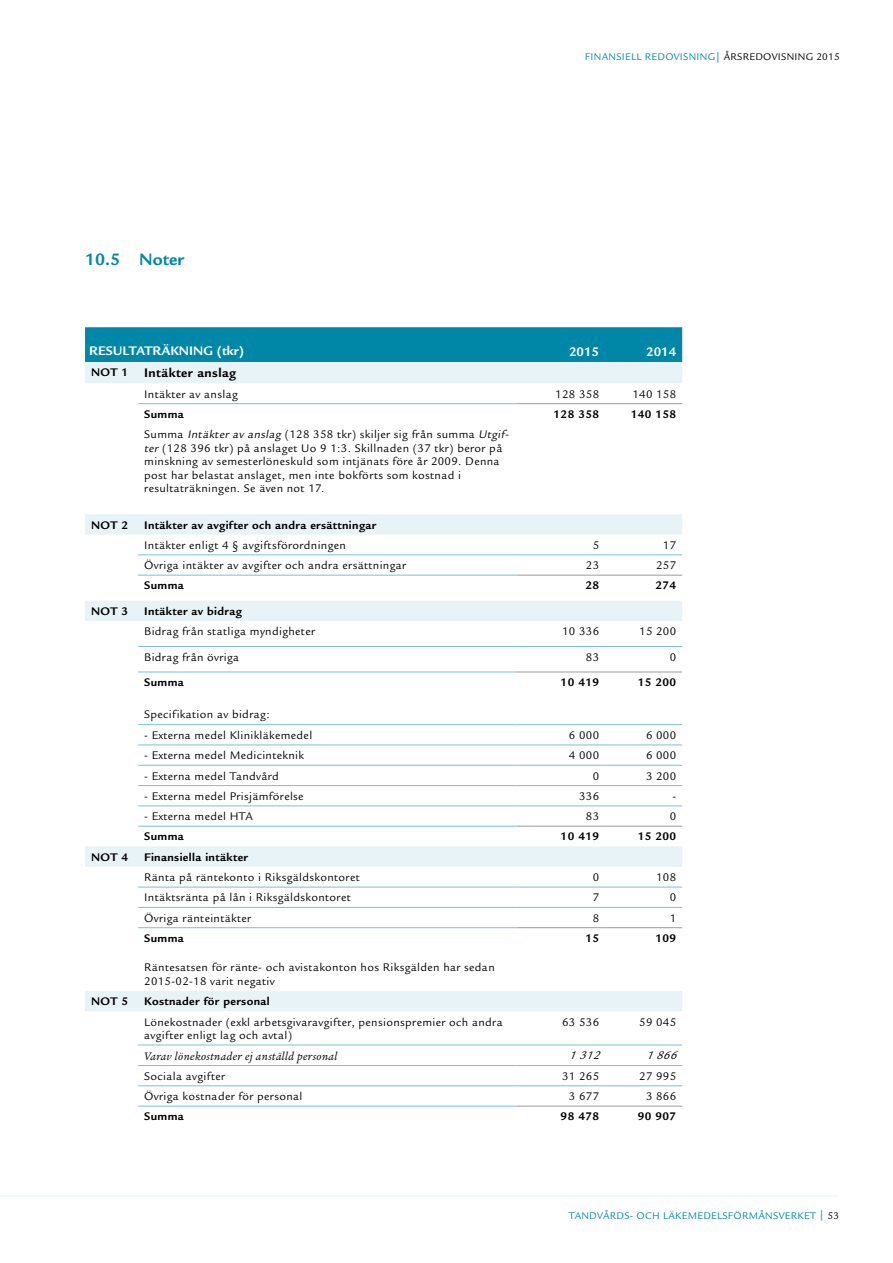
<style>
.page{position:relative;width:893px;height:1263px;background:#fff}
.page>*{position:absolute;margin:0;border:0;box-sizing:border-box;transform-origin:0 0}
.t1{font:700 18px "Legacy Sans Std";color:#0087a8}
.t2{font:700 13.5px "Legacy Sans Std";color:#fff}
.t3{font:700 13.5px "Legacy Sans Std";letter-spacing:.03em;color:#000}
.t4{font:12px/13.5px "Legacy Sans Std";letter-spacing:.03em;color:#000}
.t5{font:700 12px "Legacy Sans Std";letter-spacing:.03em;color:#000}
.t6{font:italic 12px "Legacy Serif Std";letter-spacing:.03em;color:#000}
.t7{font:italic 12px "Legacy Sans Std";color:#000}
.t8{font:10.5px "Legacy Sans Std";letter-spacing:.03em;color:#0087a8}
.s1{color:#000}
.s2{font-size:12px}
.s3{font-style:italic}
</style>
<div class="page">
<hr style="left:0;top:1195px;width:839px;height:1px;background:#e7f3f7">
<div style="left:85px;top:327px;width:597px;height:35px;background:#0087a8"></div>
<svg style="left:85px;top:362px;width:597px;height:649px"></svg>
<hr style="left:138px;top:403px;width:379px;height:1px;background:#7cc0d4">
<hr style="left:138px;top:555px;width:379px;height:1px;background:#7cc0d4">
<hr style="left:517px;top:555px;width:88px;height:1px;background:#7cc0d4">
<hr style="left:605px;top:555px;width:77px;height:1px;background:#7cc0d4">
<hr style="left:138px;top:575px;width:379px;height:1px;background:#7cc0d4">
<hr style="left:138px;top:646px;width:379px;height:1px;background:#7cc0d4">
<hr style="left:517px;top:646px;width:88px;height:1px;background:#7cc0d4">
<hr style="left:138px;top:672px;width:379px;height:1px;background:#7cc0d4">
<hr style="left:138px;top:724px;width:379px;height:1px;background:#7cc0d4">
<hr style="left:517px;top:724px;width:88px;height:1px;background:#7cc0d4">
<hr style="left:605px;top:724px;width:77px;height:1px;background:#7cc0d4">
<hr style="left:138px;top:745px;width:379px;height:1px;background:#7cc0d4">
<hr style="left:517px;top:745px;width:88px;height:1px;background:#7cc0d4">
<hr style="left:605px;top:745px;width:77px;height:1px;background:#7cc0d4">
<hr style="left:138px;top:765px;width:379px;height:1px;background:#7cc0d4">
<hr style="left:517px;top:765px;width:88px;height:1px;background:#7cc0d4">
<hr style="left:605px;top:765px;width:77px;height:1px;background:#7cc0d4">
<hr style="left:138px;top:785px;width:379px;height:1px;background:#7cc0d4">
<hr style="left:517px;top:785px;width:88px;height:1px;background:#7cc0d4">
<hr style="left:138px;top:806px;width:379px;height:1px;background:#7cc0d4">
<hr style="left:517px;top:806px;width:88px;height:1px;background:#7cc0d4">
<hr style="left:605px;top:785px;width:77px;height:1px;background:#7cc0d4">
<hr style="left:605px;top:806px;width:77px;height:1px;background:#7cc0d4">
<hr style="left:138px;top:826px;width:379px;height:1px;background:#7cc0d4">
<hr style="left:138px;top:887px;width:379px;height:1px;background:#7cc0d4">
<hr style="left:517px;top:887px;width:88px;height:1px;background:#7cc0d4">
<hr style="left:138px;top:907px;width:379px;height:1px;background:#7cc0d4">
<hr style="left:517px;top:907px;width:88px;height:1px;background:#7cc0d4">
<hr style="left:138px;top:927px;width:379px;height:1px;background:#7cc0d4">
<hr style="left:138px;top:1045px;width:379px;height:1px;background:#7cc0d4">
<hr style="left:517px;top:1045px;width:88px;height:1px;background:#7cc0d4">
<hr style="left:138px;top:1065px;width:379px;height:1px;background:#7cc0d4">
<hr style="left:517px;top:1065px;width:88px;height:1px;background:#7cc0d4">
<hr style="left:138px;top:1085px;width:379px;height:1px;background:#7cc0d4">
<hr style="left:517px;top:1085px;width:88px;height:1px;background:#7cc0d4">
<hr style="left:605px;top:1045px;width:77px;height:1px;background:#7cc0d4">
<hr style="left:605px;top:1065px;width:77px;height:1px;background:#7cc0d4">
<hr style="left:605px;top:1085px;width:77px;height:1px;background:#7cc0d4">
<hr style="left:138px;top:1106px;width:379px;height:1px;background:#7cc0d4">
<hr style="left:517px;top:1106px;width:88px;height:1px;background:#9c9c9a">
<hr style="left:605px;top:1106px;width:77px;height:1px;background:#9c9c9a">
<hr style="left:517px;top:927px;width:88px;height:1px;background:#9c9c9a">
<hr style="left:605px;top:927px;width:77px;height:1px;background:#9c9c9a">
<hr style="left:517px;top:826px;width:88px;height:1px;background:#9c9c9a">
<hr style="left:605px;top:826px;width:77px;height:1px;background:#9c9c9a">
<hr style="left:605px;top:907px;width:77px;height:1px;background:#7cc0d4">
<hr style="left:605px;top:887px;width:77px;height:1px;background:#7cc0d4">
<hr style="left:517px;top:672px;width:88px;height:1px;background:#9c9c9a">
<hr style="left:605px;top:672px;width:77px;height:1px;background:#9c9c9a">
<hr style="left:605px;top:646px;width:77px;height:1px;background:#7cc0d4">
<hr style="left:517px;top:575px;width:88px;height:1px;background:#9c9c9a">
<hr style="left:605px;top:575px;width:77px;height:1px;background:#9c9c9a">
<hr style="left:517px;top:403px;width:88px;height:1px;background:#9c9c9a">
<hr style="left:605px;top:403px;width:77px;height:1px;background:#9c9c9a">
<h1 class="t1" style="left:85px;top:249px;width:100px">10.5 Noter</h1>
<p class="t2" style="left:89px;top:343px;width:156px">RESULTATRÄKNING (tkr)</p>
<p class="t8" style="left:585px;top:51px;width:256px">FINANSIELL REDOVISNING| <span class="s1">ÅRSREDOVISNING 2015</span></p>
<p class="t2" style="left:569px;top:344px;width:32px">2015</p>
<p class="t2" style="left:646px;top:344px;width:32px">2014</p>
<p class="t3" style="left:91px;top:365px;width:147px"><span class="s2">NOT 1</span> Intäkter anslag</p>
<p class="t4" style="left:144px;top:387px;width:95px">Intäkter av anslag</p>
<p class="t4" style="left:555px;top:387px;width:45px">128 358</p>
<p class="t4" style="left:632px;top:387px;width:45px">140 158</p>
<p class="t5" style="left:144px;top:407px;width:41px">Summa</p>
<p class="t5" style="left:554px;top:407px;width:47px">128 358</p>
<p class="t5" style="left:631px;top:407px;width:47px">140 158</p>
<p class="t4" style="left:144px;top:428px;width:368px">Summa <span class="s3">Intäkter av anslag</span> (128 358 tkr) skiljer sig från summa <span class="s3">Utgif&shy;ter</span> (128 396 tkr) på anslaget Uo 9 1:3. Skillnaden (37 tkr) beror på minskning av semesterlöneskuld som intjänats före år 2009. Denna post har belastat anslaget, men inte bokförts som kostnad i resultaträkningen. Se även not 17.</p>
<p class="t5" style="left:91px;top:518px;width:39px">NOT 2</p>
<p class="t5" style="left:144px;top:518px;width:234px">Intäkter av avgifter och andra ersättningar</p>
<p class="t4" style="left:144px;top:538px;width:203px">Intäkter enligt 4 § avgiftsförordningen</p>
<p class="t4" style="left:593px;top:538px;width:8px">5</p>
<p class="t4" style="left:663px;top:538px;width:15px">17</p>
<p class="t4" style="left:144px;top:559px;width:264px">Övriga intäkter av avgifter och andra ersättningar</p>
<p class="t4" style="left:586px;top:559px;width:15px">23</p>
<p class="t4" style="left:656px;top:559px;width:22px">257</p>
<p class="t5" style="left:144px;top:579px;width:41px">Summa</p>
<p class="t5" style="left:585px;top:579px;width:15px">28</p>
<p class="t5" style="left:655px;top:579px;width:22px">274</p>
<p class="t5" style="left:91px;top:604px;width:39px">NOT 3</p>
<p class="t5" style="left:144px;top:604px;width:99px">Intäkter av bidrag</p>
<p class="t4" style="left:144px;top:625px;width:172px">Bidrag från statliga myndigheter</p>
<p class="t4" style="left:562px;top:625px;width:39px">10 336</p>
<p class="t4" style="left:639px;top:625px;width:39px">15 200</p>
<p class="t4" style="left:144px;top:650px;width:97px">Bidrag från övriga</p>
<p class="t4" style="left:586px;top:650px;width:15px">83</p>
<p class="t4" style="left:670px;top:650px;width:8px">0</p>
<p class="t5" style="left:144px;top:676px;width:41px">Summa</p>
<p class="t5" style="left:561px;top:676px;width:40px">10 419</p>
<p class="t5" style="left:638px;top:676px;width:40px">15 200</p>
<p class="t4" style="left:144px;top:707px;width:127px">Specifikation av bidrag:</p>
<p class="t4" style="left:144px;top:728px;width:170px">- Externa medel Klinikläkemedel</p>
<p class="t4" style="left:569px;top:728px;width:32px">6 000</p>
<p class="t4" style="left:646px;top:728px;width:32px">6 000</p>
<p class="t4" style="left:144px;top:749px;width:161px">- Externa medel Medicinteknik</p>
<p class="t4" style="left:569px;top:749px;width:32px">4 000</p>
<p class="t4" style="left:646px;top:749px;width:32px">6 000</p>
<p class="t4" style="left:144px;top:769px;width:136px">- Externa medel Tandvård</p>
<p class="t4" style="left:593px;top:769px;width:8px">0</p>
<p class="t4" style="left:646px;top:769px;width:32px">3 200</p>
<p class="t4" style="left:144px;top:789px;width:161px">- Externa medel Prisjämförelse</p>
<p class="t4" style="left:579px;top:789px;width:22px">336</p>
<p class="t4" style="left:672px;top:789px;width:5px">-</p>
<p class="t4" style="left:144px;top:810px;width:110px">- Externa medel HTA</p>
<p class="t4" style="left:586px;top:810px;width:15px">83</p>
<p class="t4" style="left:670px;top:810px;width:8px">0</p>
<p class="t5" style="left:144px;top:830px;width:41px">Summa</p>
<p class="t5" style="left:561px;top:830px;width:40px">10 419</p>
<p class="t5" style="left:638px;top:830px;width:40px">15 200</p>
<p class="t5" style="left:91px;top:850px;width:39px">NOT 4</p>
<p class="t5" style="left:144px;top:850px;width:105px">Finansiella intäkter</p>
<p class="t4" style="left:144px;top:871px;width:217px">Ränta på räntekonto i Riksgäldskontoret</p>
<p class="t4" style="left:593px;top:871px;width:8px">0</p>
<p class="t4" style="left:656px;top:871px;width:22px">108</p>
<p class="t4" style="left:144px;top:891px;width:208px">Intäktsränta på lån i Riksgäldskontoret</p>
<p class="t4" style="left:593px;top:891px;width:8px">7</p>
<p class="t4" style="left:670px;top:891px;width:8px">0</p>
<p class="t4" style="left:144px;top:911px;width:109px">Övriga ränteintäkter</p>
<p class="t4" style="left:593px;top:911px;width:8px">8</p>
<p class="t4" style="left:670px;top:911px;width:8px">1</p>
<p class="t5" style="left:144px;top:931px;width:41px">Summa</p>
<p class="t5" style="left:585px;top:931px;width:15px">15</p>
<p class="t5" style="left:655px;top:931px;width:22px">109</p>
<p class="t4" style="left:144px;top:961px;width:352px">Räntesatsen för ränte- och avistakonton hos Riksgälden har sedan<br>2015-02-18 varit negativ</p>
<p class="t5" style="left:91px;top:994px;width:39px">NOT 5</p>
<p class="t5" style="left:144px;top:994px;width:127px">Kostnader för personal</p>
<p class="t4" style="left:144px;top:1015px;width:360px">Lönekostnader (exkl arbetsgivaravgifter, pensionspremier och andra avgifter enligt lag och avtal)</p>
<p class="t4" style="left:562px;top:1015px;width:39px">63 536</p>
<p class="t4" style="left:639px;top:1015px;width:39px">59 045</p>
<p class="t6" style="left:144px;top:1049px;width:195px">Varav lönekostnader ej anställd personal</p>
<p class="t7" style="left:569px;top:1049px;width:37px">1312</p>
<p class="t7" style="left:646px;top:1049px;width:37px">1866</p>
<p class="t4" style="left:144px;top:1069px;width:82px">Sociala avgifter</p>
<p class="t4" style="left:562px;top:1069px;width:39px">31 265</p>
<p class="t4" style="left:639px;top:1069px;width:39px">27 995</p>
<p class="t4" style="left:144px;top:1090px;width:160px">Övriga kostnader för personal</p>
<p class="t4" style="left:569px;top:1090px;width:32px">3 677</p>
<p class="t4" style="left:646px;top:1090px;width:32px">3 866</p>
<p class="t5" style="left:144px;top:1110px;width:41px">Summa</p>
<p class="t5" style="left:561px;top:1110px;width:40px">98 478</p>
<p class="t5" style="left:638px;top:1110px;width:40px">90 907</p>
<p class="t8" style="left:569px;top:1209px;width:272px">TANDVÅRDS- OCH LÄKEMEDELSFÖRMÅNSVERKET | <span class="s1">53</span></p>
</div>
